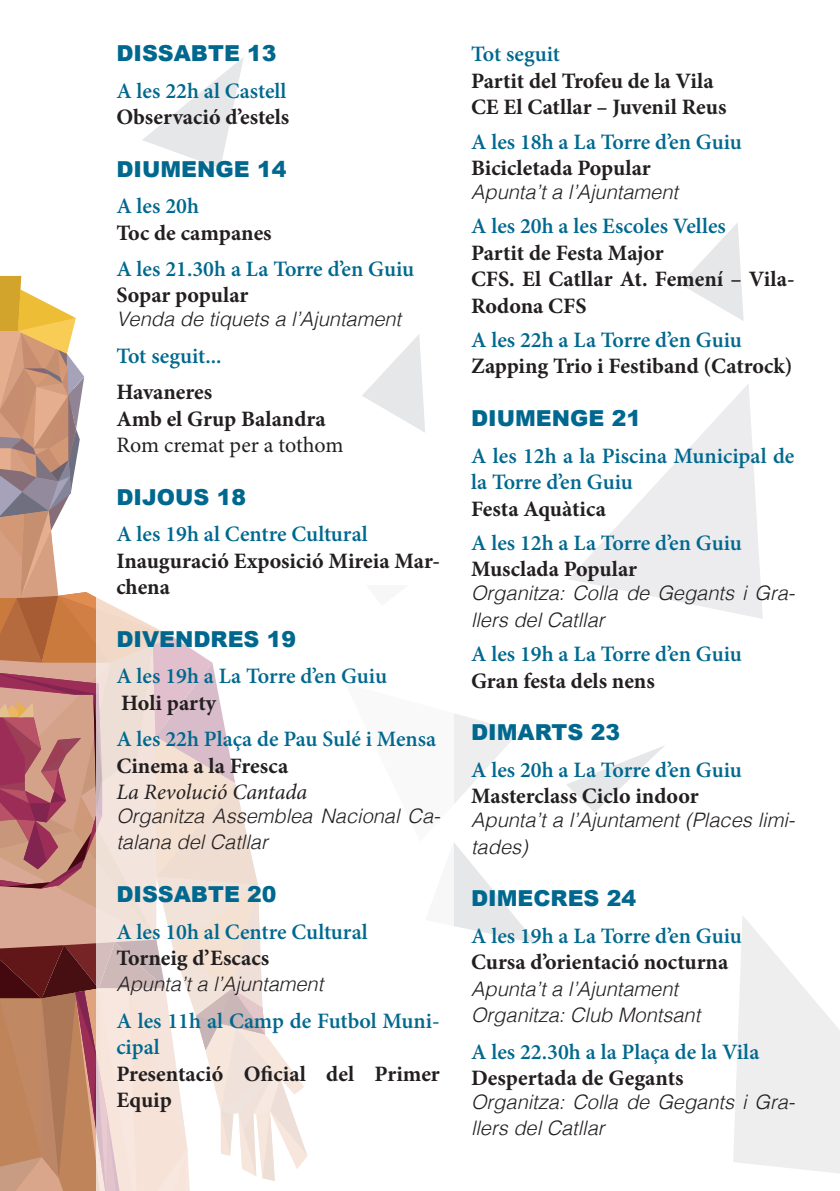
<style>
.page{position:relative;width:840px;height:1191px;background:#fff}
.page>*{position:absolute;margin:0;border:0;box-sizing:border-box;transform-origin:0 0}
.t1{font:700 22px/26.4px "Minion Pro";color:#231f20}
.t2{font:600 22px/26.4px "Minion Pro";color:#00688e}
.t3{font:900 22px "Arial";color:#00688e}
.t4{font:22px "Minion Pro";letter-spacing:-.005em;color:#231f20}
.t5{font:italic 22px "Minion Pro";letter-spacing:-.005em;color:#231f20}
.t6{font:italic 300 20px/26.4px "Helvetica";color:#231f20}
</style>
<div class="page">
<svg style="left:733px;top:916px;width:106px;height:257px"></svg>
<svg style="left:569px;top:384px;width:193px;height:235px"></svg>
<svg style="left:681px;top:223px;width:62px;height:98px"></svg>
<svg style="left:362px;top:335px;width:63px;height:97px"></svg>
<svg style="left:566px;top:745px;width:99px;height:67px"></svg>
<svg style="left:454px;top:713px;width:82px;height:230px"></svg>
<svg style="left:0;top:276px;width:96px;height:915px;background:#c28d78"></svg>
<svg style="left:142px;top:57px;width:102px;height:111px"></svg>
<svg style="left:96px;top:597px;width:212px;height:594px"></svg>
<p class="t3" style="left:116px;top:37px;width:162px">DISSABTE 13</p>
<p class="t2" style="left:116px;top:77px;width:172px">A les 22h al Castell</p>
<p class="t1" style="left:116px;top:103px;width:174px">Observació d’estels</p>
<p class="t3" style="left:116px;top:153px;width:171px">DIUMENGE 14</p>
<p class="t2" style="left:116px;top:193px;width:84px">A les 20h</p>
<p class="t1" style="left:116px;top:219px;width:157px">Toc de campanes</p>
<p class="t2" style="left:116px;top:256px;width:299px">A les 21.30h a La Torre d’en Guiu</p>
<p class="t1" style="left:116px;top:282px;width:133px">Sopar popular</p>
<p class="t6" style="left:116px;top:305px;width:286px">Venda de tiquets a l’Ajuntament</p>
<p class="t2" style="left:116px;top:342px;width:107px">Tot seguit...</p>
<p class="t1" style="left:116px;top:379px;width:211px">Havaneres<br>Amb el Grup Balandra</p>
<p class="t4" style="left:116px;top:430px;width:229px">Rom cremat per a tothom</p>
<p class="t3" style="left:116px;top:481px;width:131px">DIJOUS 18</p>
<p class="t2" style="left:116px;top:521px;width:253px">A les 19h al Centre Cultural</p>
<p class="t1" style="left:116px;top:547px;width:325px">Inauguració Exposició Mireia Mar&shy;chena</p>
<p class="t3" style="left:116px;top:623px;width:181px">DIVENDRES 19</p>
<p class="t2" style="left:116px;top:663px;width:272px">A les 19h a La Torre d’en Guiu</p>
<p class="t1" style="left:121px;top:689px;width:96px">Holi party</p>
<p class="t2" style="left:116px;top:726px;width:321px">A les 22h Plaça de Pau Sulé i Mensa</p>
<p class="t1" style="left:116px;top:752px;width:173px">Cinema a la Fresca</p>
<p class="t5" style="left:116px;top:777px;width:192px">La Revolució Cantada</p>
<p class="t6" style="left:116px;top:801px;width:325px">Organitza Assemblea Nacional Ca&shy;talana del Catllar</p>
<p class="t3" style="left:116px;top:878px;width:162px">DISSABTE 20</p>
<p class="t2" style="left:116px;top:918px;width:253px">A les 10h al Centre Cultural</p>
<p class="t1" style="left:116px;top:944px;width:154px">Torneig d’Escacs</p>
<p class="t6" style="left:116px;top:970px;width:208px">Apunta’t a l’Ajuntament</p>
<p class="t2" style="left:116px;top:1007px;width:325px">A les 11h al Camp de Futbol Muni&shy;cipal</p>
<p class="t1" style="left:116px;top:1060px;width:325px">Presentació Oficial del Primer<br>Equip</p>
<p class="t2" style="left:471px;top:41px;width:90px">Tot seguit</p>
<p class="t1" style="left:471px;top:67px;width:257px">Partit del Trofeu de la Vila<br>CE El Catllar – Juvenil Reus</p>
<p class="t2" style="left:471px;top:128px;width:272px">A les 18h a La Torre d’en Guiu</p>
<p class="t1" style="left:471px;top:154px;width:181px">Bicicletada Popular</p>
<p class="t6" style="left:471px;top:177px;width:208px">Apunta’t a l’Ajuntament</p>
<p class="t2" style="left:471px;top:213px;width:256px">A les 20h a les Escoles Velles</p>
<p class="t1" style="left:471px;top:239px;width:325px">Partit de Festa Major<br>CFS. El Catllar At. Femení – Vila-<br>Rodona CFS</p>
<p class="t2" style="left:471px;top:327px;width:272px">A les 22h a La Torre d’en Guiu</p>
<p class="t1" style="left:471px;top:353px;width:323px">Zapping Trio i Festiband (Catrock)</p>
<p class="t3" style="left:471px;top:402px;width:171px">DIUMENGE 21</p>
<p class="t2" style="left:471px;top:442px;width:325px">A les 12h a la Piscina Municipal de la Torre d’en Guiu</p>
<p class="t1" style="left:471px;top:495px;width:136px">Festa Aquàtica</p>
<p class="t2" style="left:471px;top:529px;width:272px">A les 12h a La Torre d’en Guiu</p>
<p class="t1" style="left:471px;top:556px;width:167px">Musclada Popular</p>
<p class="t6" style="left:471px;top:579px;width:325px">Organitza: Colla de Gegants i Gra&shy;llers del Catllar</p>
<p class="t2" style="left:471px;top:641px;width:272px">A les 19h a La Torre d’en Guiu</p>
<p class="t1" style="left:471px;top:667px;width:185px">Gran festa dels nens</p>
<p class="t3" style="left:471px;top:716px;width:150px">DIMARTS 23</p>
<p class="t2" style="left:471px;top:756px;width:272px">A les 20h a La Torre d’en Guiu</p>
<p class="t1" style="left:471px;top:782px;width:229px">Masterclass Ciclo indoor</p>
<p class="t6" style="left:471px;top:805px;width:325px">Apunta’t a l’Ajuntament (Places limi&shy;tades)</p>
<p class="t3" style="left:471px;top:882px;width:166px">DIMECRES 24</p>
<p class="t2" style="left:471px;top:922px;width:272px">A les 19h a La Torre d’en Guiu</p>
<p class="t1" style="left:471px;top:948px;width:259px">Cursa d’orientació nocturna</p>
<p class="t6" style="left:471px;top:974px;width:230px">Apunta’t a l’Ajuntament<br>Organitza: Club Montsant</p>
<p class="t2" style="left:471px;top:1038px;width:289px">A les 22.30h a la Plaça de la Vila</p>
<p class="t1" style="left:471px;top:1064px;width:214px">Despertada de Gegants</p>
<p class="t6" style="left:471px;top:1087px;width:325px">Organitza: Colla de Gegants i Gra&shy;llers del Catllar</p>
</div>
